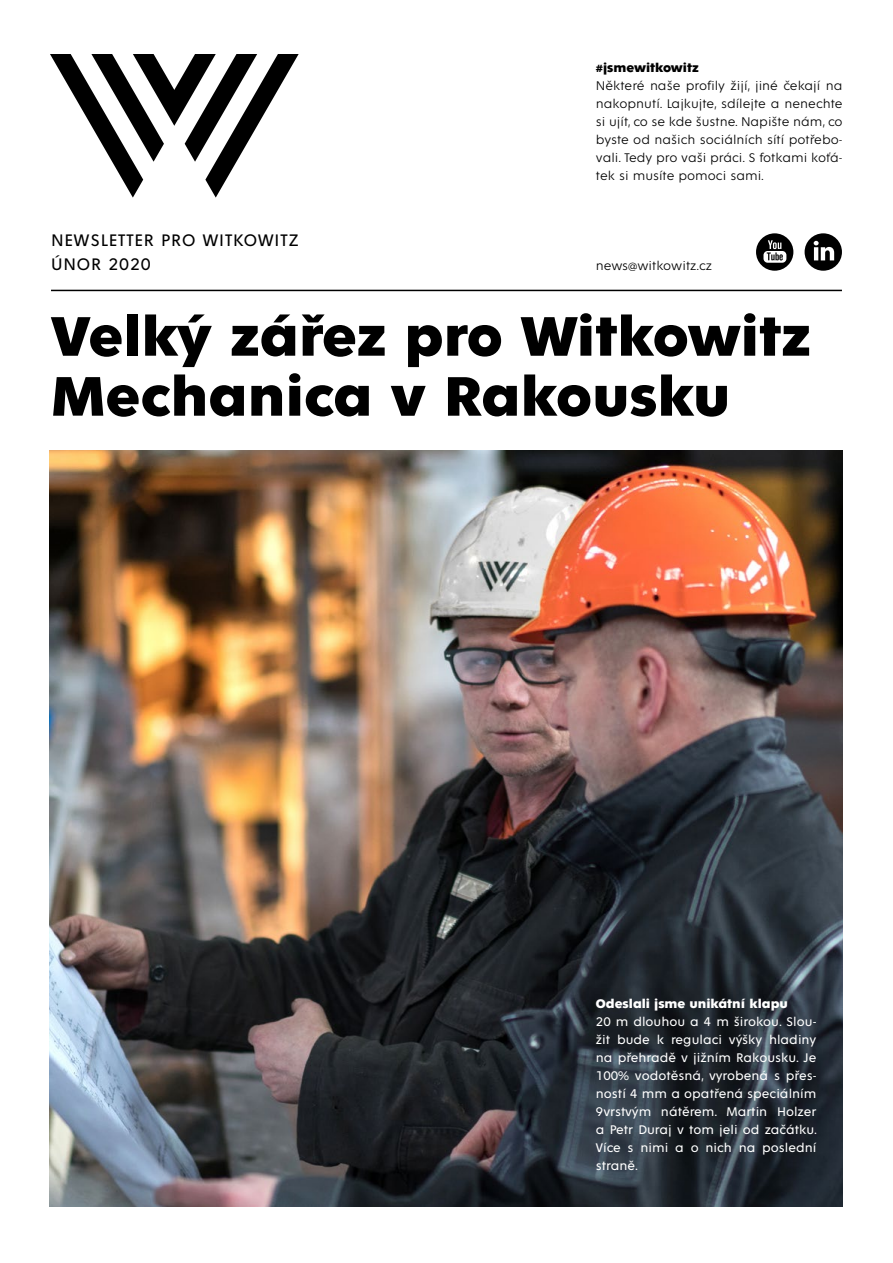
<style>
.page{position:relative;width:893px;height:1263px;background:#fff}
.page>*{position:absolute;margin:0;border:0;box-sizing:border-box;transform-origin:0 0}
.t1{font:700 60px/60px "Fenomen Sans";color:#000}
.t2{font:18px/24px "Fenomen Sans";letter-spacing:.05em;color:#000}
.t3{font:13.5px/18px "Fenomen Sans";color:#fff;text-align:justify}
.t4{font:300 13.5px/18px "Fenomen Sans";color:#000;text-align:justify}
.t5{font:700 13.5px "Fenomen Sans";color:#fff}
.t6{font:700 13.5px "Fenomen Sans";color:#000}
</style>
<div class="page">
<svg style="left:50px;top:54px;width:249px;height:144px"></svg>
<hr style="left:51px;top:290px;width:791px;height:1px;background:#000">
<img style="left:50px;top:450px;width:792px;height:756px">
<svg style="left:756px;top:233px;width:37px;height:38px"></svg>
<svg style="left:805px;top:233px;width:37px;height:38px"></svg>
<h2 class="t2" style="left:51px;top:229px;width:249px">NEWSLETTER PRO WITKOWITZ<br>ÚNOR 2020</h2>
<p class="t6" style="left:596px;top:60px;width:104px">#jsmewitkowitz</p>
<p class="t4" style="left:596px;top:77px;width:248px">Některé naše profily žijí, jiné čekají na nakopnutí. Lajkujte, sdílejte a nenechte si ujít, co se kde šustne. Napište nám, co byste od našich sociálních sítí potřebo&shy;vali. Tedy pro vaši práci. S fotkami koťá&shy;tek si musíte pomoci sami.</p>
<p class="t4" style="left:596px;top:257px;width:118px">news@witkowitz.cz</p>
<h1 class="t1" style="left:51px;top:307px;width:761px">Velký zářez pro Witkowitz<br>Mechanica v Rakousku</h1>
<p class="t5" style="left:596px;top:996px;width:193px">Odeslali jsme unikátní klapu</p>
<p class="t3" style="left:596px;top:1013px;width:223px">20 m dlouhou a 4 m širokou. Slou&shy;žit bude k regulaci výšky hladiny na přehradě v jižním Rakousku. Je 100% vodotěsná, vyrobená s přes&shy;ností 4 mm a opatřená speciálním 9vrstvým nátěrem. Martin Holzer a Petr Duraj v tom jeli od začátku.<br>Více s nimi a o nich na poslední straně.</p>
</div>
